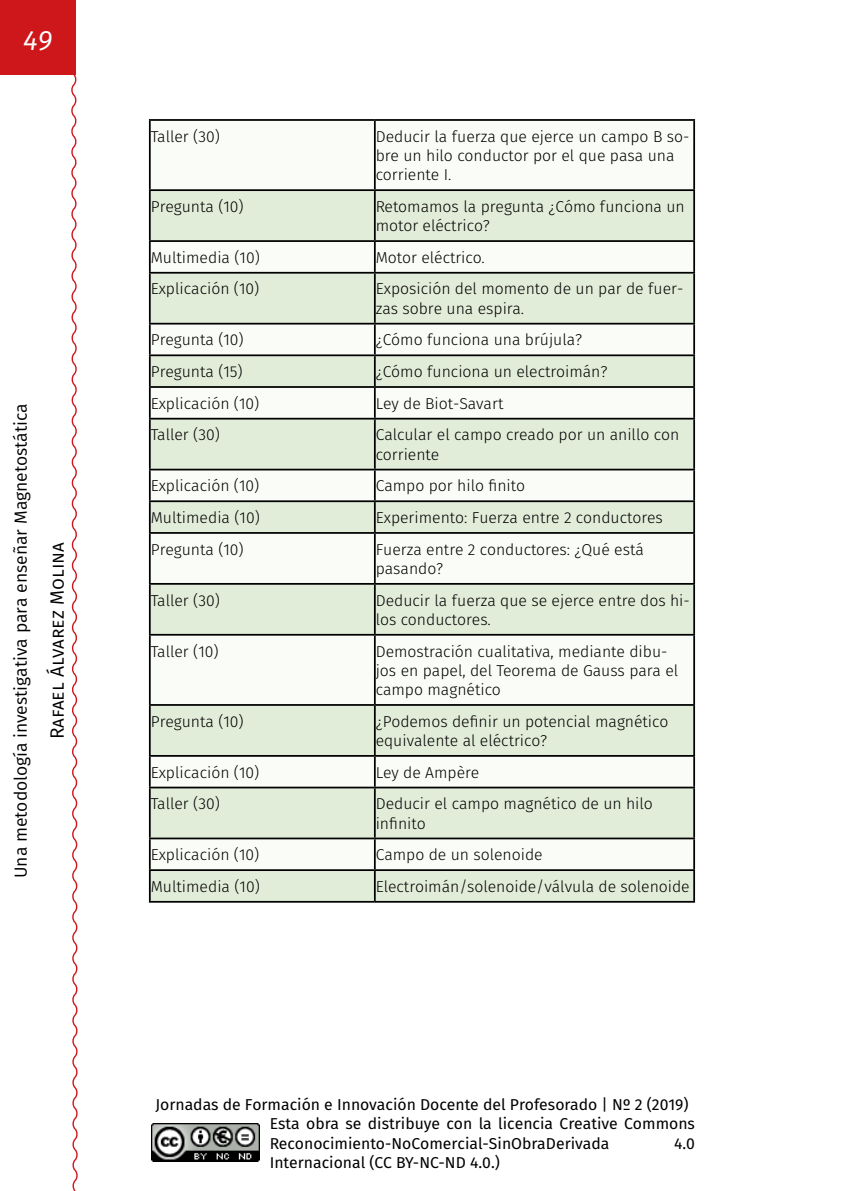
<style>
.page{position:relative;width:844px;height:1191px;background:#fff}
.page>*{position:absolute;margin:0;border:0;box-sizing:border-box;transform-origin:0 0}
.t1{font:italic 28px "Fira Sans";color:#fff}
.t2{font:19.25px "Fira Sans";color:#000}
.t3{font:17.5px "Fira Sans";color:#000}
._70_tabla_izquierda{font:300 15.75px/19.2px "Fira Sans";color:#000}
.t4{font:15.75px/19.2px "Fira Sans";color:#000}
</style>
<div class="page">
<div style="left:0;top:0;width:75px;height:74px;background:#cd171a"></div>
<svg style="left:70px;top:73px;width:8px;height:1118px"></svg>
<img style="left:151px;top:1123px;width:109px;height:38px">
<svg style="left:151px;top:191px;width:542px;height:710px;fill:#e2edd9"></svg>
<hr style="left:149px;top:119px;width:226px;height:2px;background:#000">
<hr style="left:149px;top:121px;width:2px;height:68px;background:#000">
<hr style="left:375px;top:119px;width:319px;height:2px;background:#000">
<hr style="left:374px;top:121px;width:1px;height:68px;background:#000">
<hr style="left:693px;top:121px;width:1px;height:68px;background:#000">
<hr style="left:149px;top:189px;width:226px;height:2px;background:#000">
<hr style="left:149px;top:191px;width:2px;height:49px;background:#000">
<hr style="left:375px;top:189px;width:319px;height:2px;background:#000">
<hr style="left:374px;top:191px;width:1px;height:49px;background:#000">
<hr style="left:693px;top:191px;width:1px;height:49px;background:#000">
<hr style="left:149px;top:240px;width:226px;height:2px;background:#000">
<hr style="left:149px;top:242px;width:2px;height:30px;background:#000">
<hr style="left:375px;top:240px;width:319px;height:2px;background:#000">
<hr style="left:374px;top:242px;width:1px;height:30px;background:#000">
<hr style="left:693px;top:242px;width:1px;height:30px;background:#000">
<hr style="left:149px;top:272px;width:226px;height:2px;background:#000">
<hr style="left:149px;top:274px;width:2px;height:49px;background:#000">
<hr style="left:375px;top:272px;width:319px;height:2px;background:#000">
<hr style="left:374px;top:274px;width:1px;height:49px;background:#000">
<hr style="left:693px;top:274px;width:1px;height:49px;background:#000">
<hr style="left:149px;top:323px;width:226px;height:1px;background:#000">
<hr style="left:149px;top:324px;width:2px;height:30px;background:#000">
<hr style="left:375px;top:323px;width:319px;height:1px;background:#000">
<hr style="left:374px;top:324px;width:1px;height:30px;background:#000">
<hr style="left:693px;top:324px;width:1px;height:30px;background:#000">
<hr style="left:149px;top:354px;width:226px;height:2px;background:#000">
<hr style="left:149px;top:356px;width:2px;height:30px;background:#000">
<hr style="left:375px;top:354px;width:319px;height:2px;background:#000">
<hr style="left:374px;top:356px;width:1px;height:30px;background:#000">
<hr style="left:693px;top:356px;width:1px;height:30px;background:#000">
<hr style="left:149px;top:386px;width:226px;height:2px;background:#000">
<hr style="left:149px;top:388px;width:2px;height:30px;background:#000">
<hr style="left:375px;top:386px;width:319px;height:2px;background:#000">
<hr style="left:374px;top:388px;width:1px;height:30px;background:#000">
<hr style="left:693px;top:388px;width:1px;height:30px;background:#000">
<hr style="left:149px;top:418px;width:226px;height:1px;background:#000">
<hr style="left:149px;top:419px;width:2px;height:50px;background:#000">
<hr style="left:375px;top:418px;width:319px;height:1px;background:#000">
<hr style="left:374px;top:419px;width:1px;height:50px;background:#000">
<hr style="left:693px;top:419px;width:1px;height:50px;background:#000">
<hr style="left:149px;top:469px;width:226px;height:1px;background:#000">
<hr style="left:149px;top:470px;width:2px;height:30px;background:#000">
<hr style="left:375px;top:469px;width:319px;height:1px;background:#000">
<hr style="left:374px;top:470px;width:1px;height:30px;background:#000">
<hr style="left:693px;top:470px;width:1px;height:30px;background:#000">
<hr style="left:149px;top:500px;width:226px;height:2px;background:#000">
<hr style="left:149px;top:502px;width:2px;height:30px;background:#000">
<hr style="left:375px;top:500px;width:319px;height:2px;background:#000">
<hr style="left:374px;top:502px;width:1px;height:30px;background:#000">
<hr style="left:693px;top:502px;width:1px;height:30px;background:#000">
<hr style="left:149px;top:532px;width:226px;height:2px;background:#000">
<hr style="left:149px;top:534px;width:2px;height:49px;background:#000">
<hr style="left:375px;top:532px;width:319px;height:2px;background:#000">
<hr style="left:374px;top:534px;width:1px;height:49px;background:#000">
<hr style="left:693px;top:534px;width:1px;height:49px;background:#000">
<hr style="left:149px;top:583px;width:226px;height:2px;background:#000">
<hr style="left:149px;top:585px;width:2px;height:49px;background:#000">
<hr style="left:375px;top:583px;width:319px;height:2px;background:#000">
<hr style="left:374px;top:585px;width:1px;height:49px;background:#000">
<hr style="left:693px;top:585px;width:1px;height:49px;background:#000">
<hr style="left:149px;top:634px;width:226px;height:1px;background:#000">
<hr style="left:149px;top:635px;width:2px;height:69px;background:#000">
<hr style="left:375px;top:634px;width:319px;height:1px;background:#000">
<hr style="left:374px;top:635px;width:1px;height:69px;background:#000">
<hr style="left:693px;top:635px;width:1px;height:69px;background:#000">
<hr style="left:149px;top:704px;width:226px;height:2px;background:#000">
<hr style="left:149px;top:706px;width:2px;height:49px;background:#000">
<hr style="left:375px;top:704px;width:319px;height:2px;background:#000">
<hr style="left:374px;top:706px;width:1px;height:49px;background:#000">
<hr style="left:693px;top:706px;width:1px;height:49px;background:#000">
<hr style="left:149px;top:755px;width:226px;height:1px;background:#000">
<hr style="left:149px;top:756px;width:2px;height:30px;background:#000">
<hr style="left:375px;top:755px;width:319px;height:1px;background:#000">
<hr style="left:374px;top:756px;width:1px;height:30px;background:#000">
<hr style="left:693px;top:756px;width:1px;height:30px;background:#000">
<hr style="left:149px;top:786px;width:226px;height:2px;background:#000">
<hr style="left:149px;top:788px;width:2px;height:49px;background:#000">
<hr style="left:375px;top:786px;width:319px;height:2px;background:#000">
<hr style="left:374px;top:788px;width:1px;height:49px;background:#000">
<hr style="left:693px;top:788px;width:1px;height:49px;background:#000">
<hr style="left:149px;top:837px;width:226px;height:2px;background:#000">
<hr style="left:149px;top:839px;width:2px;height:30px;background:#000">
<hr style="left:375px;top:837px;width:319px;height:2px;background:#000">
<hr style="left:374px;top:839px;width:1px;height:30px;background:#000">
<hr style="left:693px;top:839px;width:1px;height:30px;background:#000">
<hr style="left:149px;top:869px;width:226px;height:2px;background:#000">
<hr style="left:149px;top:871px;width:2px;height:30px;background:#000">
<hr style="left:375px;top:869px;width:319px;height:2px;background:#000">
<hr style="left:374px;top:871px;width:1px;height:30px;background:#000">
<hr style="left:693px;top:871px;width:1px;height:30px;background:#000">
<hr style="left:149px;top:901px;width:226px;height:1px;background:#000">
<hr style="left:375px;top:901px;width:319px;height:1px;background:#000">
<h1 class="t1" style="left:23px;top:21px;width:31px">49</h1>
<p class="t3" style="left:8px;top:878px;width:476px;rotate:-90deg">Una metodología investigativa para enseñar Magnetostática</p>
<p class="t2" style="left:44px;top:739px;width:199px;rotate:-90deg">Rafael Álvarez Molina</p>
<p class="_70_tabla_izquierda" style="left:151px;top:127px;width:71px">Taller (30)</p>
<p class="_70_tabla_izquierda" style="left:375px;top:127px;width:315px">Deducir la fuerza que ejerce un campo B so&shy;bre un hilo conductor por el que pasa una corriente I.</p>
<p class="_70_tabla_izquierda" style="left:151px;top:197px;width:94px">Pregunta (10)</p>
<p class="_70_tabla_izquierda" style="left:375px;top:197px;width:310px">Retomamos la pregunta ¿Cómo funciona un motor eléctrico?</p>
<p class="_70_tabla_izquierda" style="left:151px;top:248px;width:111px">Multimedia (10)</p>
<p class="_70_tabla_izquierda" style="left:375px;top:248px;width:111px">Motor eléctrico.</p>
<p class="_70_tabla_izquierda" style="left:151px;top:279px;width:110px">Explicación (10)</p>
<p class="_70_tabla_izquierda" style="left:375px;top:279px;width:309px">Exposición del momento de un par de fuer&shy;zas sobre una espira.</p>
<p class="_70_tabla_izquierda" style="left:151px;top:330px;width:94px">Pregunta (10)</p>
<p class="_70_tabla_izquierda" style="left:375px;top:330px;width:208px">¿Cómo funciona una brújula?</p>
<p class="_70_tabla_izquierda" style="left:151px;top:362px;width:93px">Pregunta (15)</p>
<p class="_70_tabla_izquierda" style="left:375px;top:362px;width:233px">¿Cómo funciona un electroimán?</p>
<p class="_70_tabla_izquierda" style="left:151px;top:393px;width:110px">Explicación (10)</p>
<p class="_70_tabla_izquierda" style="left:375px;top:393px;width:129px">Ley de Biot-Savart</p>
<p class="_70_tabla_izquierda" style="left:151px;top:425px;width:71px">Taller (30)</p>
<p class="_70_tabla_izquierda" style="left:375px;top:425px;width:305px">Calcular el campo creado por un anillo con corriente</p>
<p class="_70_tabla_izquierda" style="left:151px;top:476px;width:110px">Explicación (10)</p>
<p class="_70_tabla_izquierda" style="left:375px;top:476px;width:151px">Campo por hilo finito</p>
<p class="_70_tabla_izquierda" style="left:151px;top:508px;width:111px">Multimedia (10)</p>
<p class="_70_tabla_izquierda" style="left:375px;top:508px;width:288px">Experimento: Fuerza entre 2 conductores</p>
<p class="_70_tabla_izquierda" style="left:151px;top:539px;width:94px">Pregunta (10)</p>
<p class="_70_tabla_izquierda" style="left:375px;top:539px;width:269px">Fuerza entre 2 conductores: ¿Qué está pasando?</p>
<p class="_70_tabla_izquierda" style="left:151px;top:590px;width:71px">Taller (30)</p>
<p class="_70_tabla_izquierda" style="left:375px;top:590px;width:315px">Deducir la fuerza que se ejerce entre dos hi&shy;los conductores.</p>
<p class="_70_tabla_izquierda" style="left:151px;top:641px;width:69px">Taller (10)</p>
<p class="_70_tabla_izquierda" style="left:375px;top:641px;width:304px">Demostración cualitativa, mediante dibu&shy;jos en papel, del Teorema de Gauss para el campo magnético</p>
<p class="_70_tabla_izquierda" style="left:151px;top:711px;width:94px">Pregunta (10)</p>
<p class="_70_tabla_izquierda" style="left:375px;top:711px;width:294px">¿Podemos definir un potencial magnético equivalente al eléctrico?</p>
<p class="_70_tabla_izquierda" style="left:151px;top:762px;width:110px">Explicación (10)</p>
<p class="_70_tabla_izquierda" style="left:375px;top:762px;width:105px">Ley de Ampère</p>
<p class="_70_tabla_izquierda" style="left:151px;top:794px;width:71px">Taller (30)</p>
<p class="_70_tabla_izquierda" style="left:375px;top:794px;width:278px">Deducir el campo magnético de un hilo infinito</p>
<p class="_70_tabla_izquierda" style="left:151px;top:845px;width:110px">Explicación (10)</p>
<p class="_70_tabla_izquierda" style="left:375px;top:845px;width:168px">Campo de un solenoide</p>
<p class="_70_tabla_izquierda" style="left:151px;top:876px;width:111px">Multimedia (10)</p>
<p class="_70_tabla_izquierda" style="left:375px;top:876px;width:315px">Electroimán/solenoide/válvula de solenoide</p>
<p class="t4" style="left:270px;top:1095px;width:426px;text-indent:-114px">Jornadas de Formación e Innovación Docente del Profesorado | Nº 2 (2019)<br>Esta obra se distribuye con la licencia Creative Commons<br>Reconocimiento-NoComercial-SinObraDerivada</p>
<p class="t4" style="left:674px;top:1133px;width:22px">4.0</p>
<p class="t4" style="left:270px;top:1152px;width:231px">Internacional (CC BY-NC-ND 4.0.)</p>
</div>
